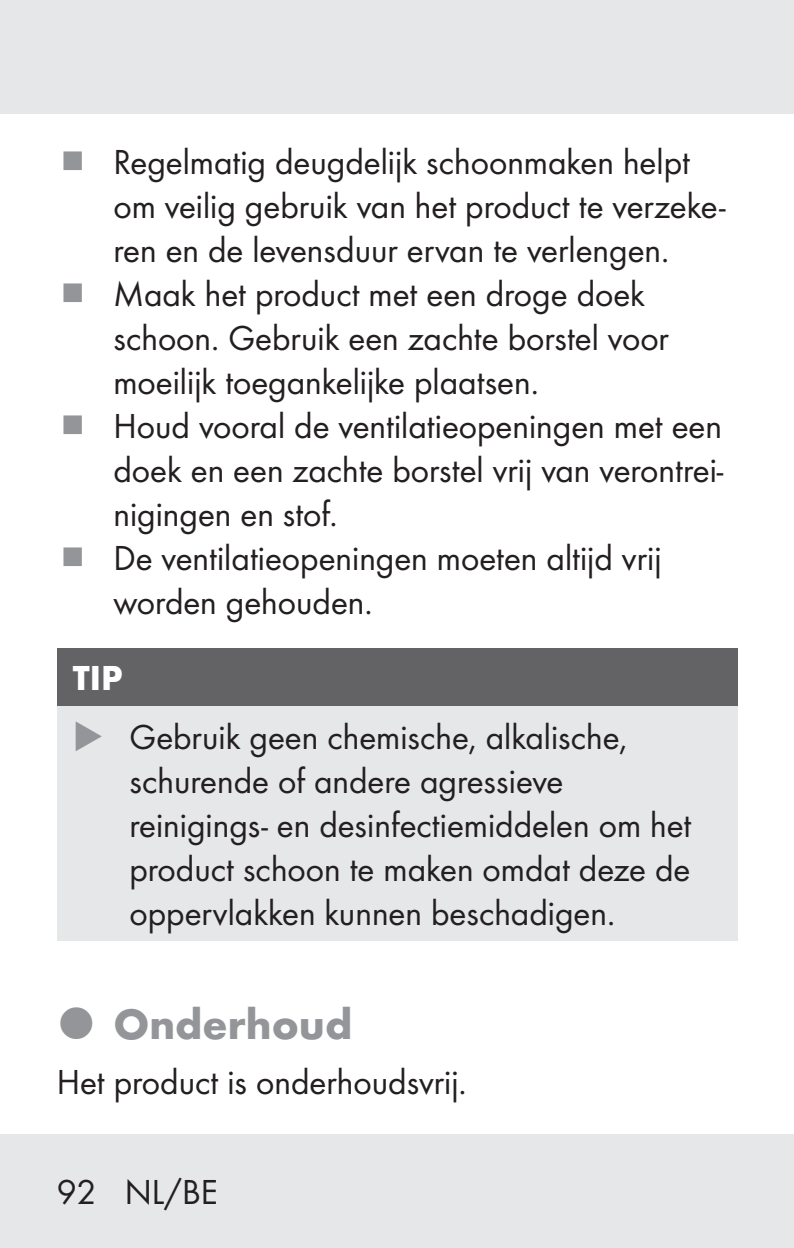
<style>
.page{position:relative;width:794px;height:1248px;background:#fff}
.page>*{position:absolute;margin:0;border:0;box-sizing:border-box;transform-origin:0 0}
.t1{font:700 44px "Futura";color:#939598}
.Body{font:36px/44px "Futura Boo";color:#231f20}
.Body-2{font:700 36px "Futura";color:#fff}
.s1{color:#939598}
</style>
<div class="page">
<div style="left:0;top:1134px;width:794px;height:113px;background:#e6e7e9"></div>
<div style="left:0;top:0;width:794px;height:113px;background:#e6e7e9"></div>
<div style="left:57px;top:648px;width:680px;height:58px;background:#636366"></div>
<div style="left:57px;top:706px;width:680px;height:234px;background:#e6e7e9"></div>
<p class="Body" style="left:113px;top:138px;width:613px">Regelmatig deugdelijk schoonmaken helpt om veilig gebruik van het product te verzeke&shy;ren en de levensduur ervan te verlengen.</p>
<p class="Body" style="left:113px;top:270px;width:557px">Maak het product met een droge doek schoon. Gebruik een zachte borstel voor moeilijk toegankelijke plaatsen.</p>
<p class="Body" style="left:113px;top:402px;width:611px;text-align:justify">Houd vooral de ventilatieopeningen met een doek en een zachte borstel vrij van verontrei&shy;nigingen en stof.</p>
<p class="Body" style="left:113px;top:534px;width:549px">De ventilatieopeningen moeten altijd vrij worden gehouden.</p>
<p class="Body-2" style="left:73px;top:651px;width:51px">TIP</p>
<p class="Body" style="left:129px;top:712px;width:563px;text-indent:-57px"><span class="s1">◆</span> Gebruik geen chemische, alkalische, schurende of andere agressieve reinigings- en desinfectiemiddelen om het product schoon te maken omdat deze de oppervlakken kunnen beschadigen.</p>
<p class="t1" style="left:113px;top:991px;width:240px">Onderhoud</p>
<p class="Body" style="left:57px;top:1057px;width:407px">Het product is onderhoudsvrij.</p>
<p class="Body" style="left:57px;top:1168px;width:163px">92 NL/BE</p>
</div>
